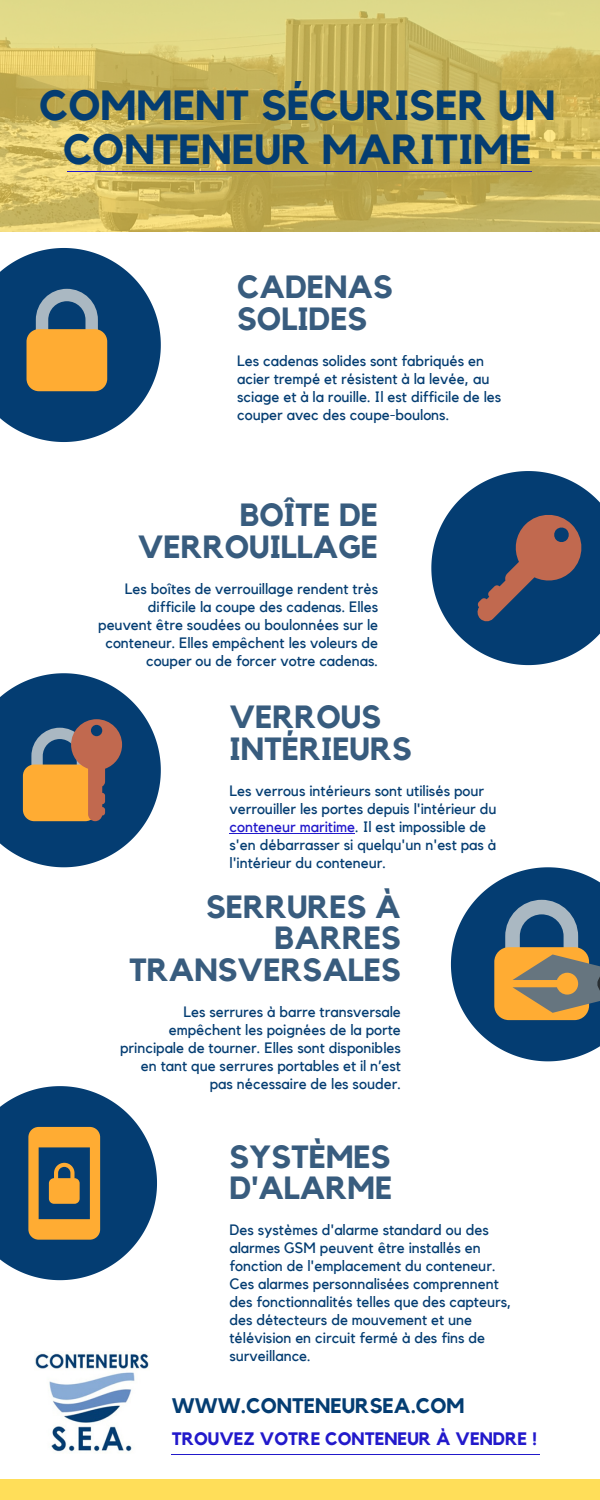
<style>
.page{position:relative;width:600px;height:1500px;background:#fff}
.page>*{position:absolute;margin:0;border:0;box-sizing:border-box;transform-origin:0 0}
.t1{font:700 42px/43.5px "Kollektif";color:#043d72;text-align:center}
.t2{font:700 32px/31.5px "Kollektif";color:#385c7e}
.t3{font:700 21px "Kollektif";color:#043d72}
.t4{font:700 18px "Kollektif";color:#2219cb}
.t5{font:15px/18px "Kollektif";color:#043d72}
.s1{color:#2219cb}
</style>
<div class="page">
<img style="left:0;top:0;width:600px;height:232px">
<div style="left:0;top:1479px;width:600px;height:21px;background:#ffde59"></div>
<img style="left:35px;top:1353px;width:114px;height:99px">
<svg style="left:0;top:248px;width:161px;height:194px"></svg>
<div style="left:27px;top:329px;width:80px;height:62px;background:#ffac33;border-radius:12px"></div>
<svg style="left:431px;top:471px;width:169px;height:194px"></svg>
<svg style="left:0;top:673px;width:161px;height:194px;background:#596d7e"></svg>
<svg style="left:0;top:1086px;width:157px;height:194px"></svg>
<svg style="left:451px;top:867px;width:149px;height:194px"></svg>
<hr style="left:172px;top:1454px;width:368px;height:1px;background:#2219cb">
<hr style="left:67px;top:171px;width:465px;height:1px;background:#2219cb">
<hr style="left:229px;top:833px;width:126px;height:1px;background:#2219cb">
<h1 class="t1" style="left:39px;top:85px;width:518px">COMMENT SÉCURISER UN<br>CONTENEUR MARITIME</h1>
<h2 class="t2" style="left:237px;top:273px;width:157px">CADENAS<br>SOLIDES</h2>
<p class="t5" style="left:237px;top:352px;width:266px">Les cadenas solides sont fabriqués en acier trempé et résistent à la levée, au sciage et à la rouille. Il est difficile de les couper avec des coupe-boulons.</p>
<h2 class="t2" style="left:138px;top:501px;width:242px;text-align:right">BOÎTE DE<br>VERROUILLAGE</h2>
<p class="t5" style="left:98px;top:580px;width:281px;text-align:right">Les boîtes de verrouillage rendent très difficile la coupe des cadenas. Elles peuvent être soudées ou boulonnées sur le conteneur. Elles empêchent les voleurs de couper ou de forcer votre cadenas.</p>
<h2 class="t2" style="left:229px;top:703px;width:184px">VERROUS<br>INTÉRIEURS</h2>
<p class="t5" style="left:229px;top:782px;width:268px">Les verrous intérieurs sont utilisés pour verrouiller les portes depuis l'intérieur du <span class="s1">conteneur maritime</span>. Il est impossible de s'en débarrasser si quelqu'un n'est pas à l'intérieur du conteneur.</p>
<h2 class="t2" style="left:129px;top:892px;width:273px;text-align:right">SERRURES À<br>BARRES<br>TRANSVERSALES</h2>
<p class="t5" style="left:120px;top:1003px;width:282px;text-align:right">Les serrures à barre transversale empêchent les poignées de la porte principale de tourner. Elles sont disponibles en tant que serrures portables et il n’est pas nécessaire de les souder.</p>
<h2 class="t2" style="left:229px;top:1142px;width:164px">SYSTÈMES<br>D'ALARME</h2>
<p class="t5" style="left:229px;top:1222px;width:284px">Des systèmes d'alarme standard ou des alarmes GSM peuvent être installés en fonction de l'emplacement du conteneur.<br>Ces alarmes personnalisées comprennent des fonctionnalités telles que des capteurs, des détecteurs de mouvement et une télévision en circuit fermé à des fins de surveillance.</p>
<h3 class="t3" style="left:172px;top:1396px;width:294px">WWW.CONTENEURSEA.COM</h3>
<p class="t4" style="left:172px;top:1431px;width:367px">TROUVEZ VOTRE CONTENEUR À VENDRE !</p>
</div>
